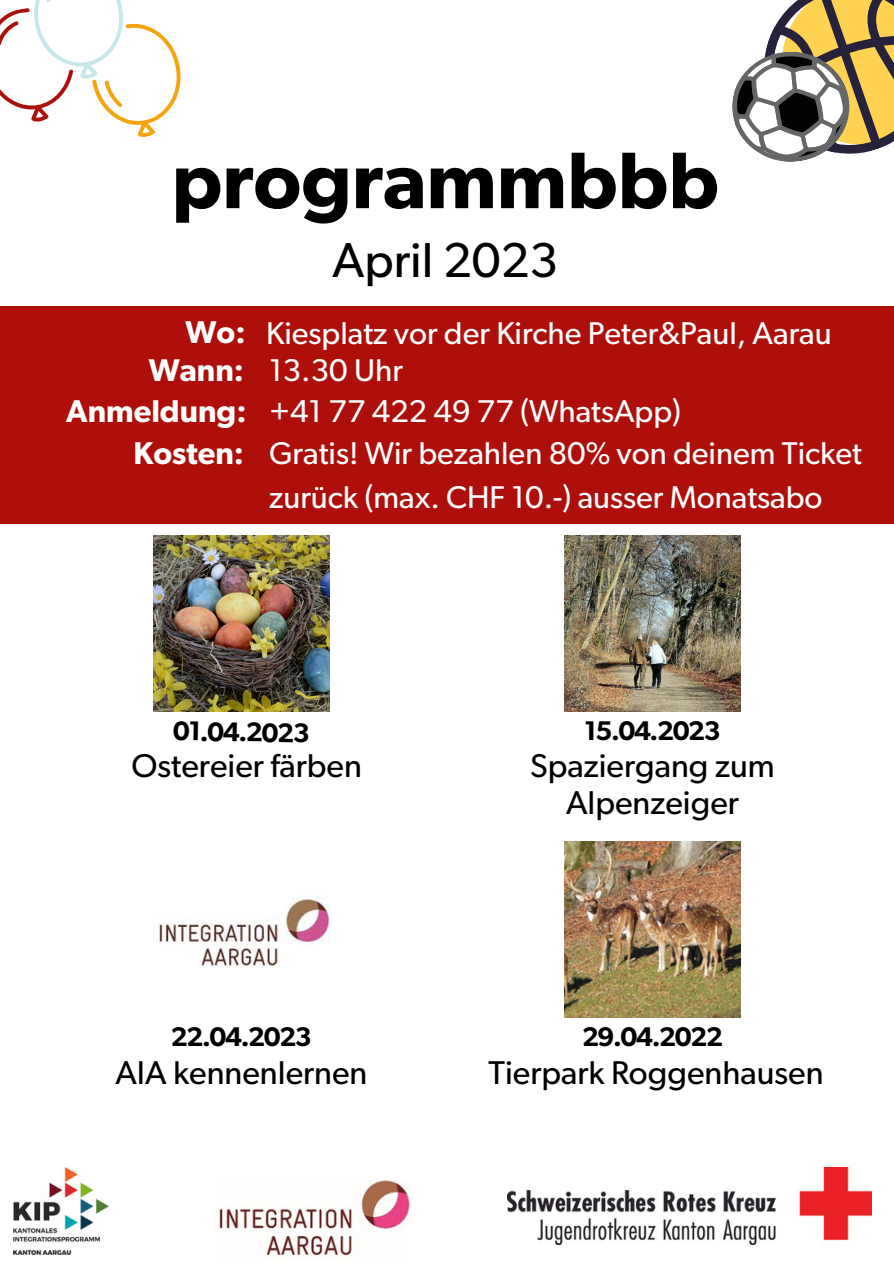
<style>
.page{position:relative;width:894px;height:1264px;background:#fff}
.page>*{position:absolute;margin:0;border:0;box-sizing:border-box;transform-origin:0 0}
.t1{font:600 80.4px "Gibson";color:#000}
.t2{font:49.05px "Gibson";color:#000}
.t3{font:33px/37.2px "Gibson";color:#000;text-align:center}
.t4{font:31.5px "Gibson";color:#fff}
.t5{font:600 31.5px/37.7px "Gibson";color:#fff;text-align:right}
.t6{font:600 27px "Gibson";letter-spacing:-.05em;color:#000}
.s1{font-weight:600}
</style>
<div class="page">
<img style="left:507px;top:1167px;width:364px;height:77px">
<div style="left:0;top:305px;width:893px;height:218px;background:#ae0f0a"></div>
<img style="left:13px;top:1167px;width:96px;height:87px">
<img style="left:219px;top:1179px;width:191px;height:78px">
<svg style="left:732px;top:0;width:161px;height:162px"></svg>
<img style="left:153px;top:535px;width:176px;height:176px">
<img style="left:564px;top:535px;width:176px;height:176px">
<img style="left:153px;top:898px;width:176px;height:69px">
<img style="left:564px;top:841px;width:176px;height:176px">
<svg style="left:0;top:0;width:181px;height:137px"></svg>
<h1 class="t1" style="left:172px;top:144px;width:548px">programmbbb</h1>
<h2 class="t2" style="left:332px;top:238px;width:227px">April 2023</h2>
<p class="t5" style="left:149px;top:314px;width:98px">Wo:<br>Wann:</p>
<p class="t5" style="left:66px;top:393px;width:182px">Anmeldung:</p>
<p class="t4" style="left:133px;top:438px;width:729px"><span class="s1">Kosten:</span> Gratis! Wir bezahlen 80% von deinem Ticket</p>
<p class="t4" style="left:269px;top:482px;width:555px">zurück (max. CHF 10.-) ausser Monatsabo</p>
<p class="t4" style="left:266px;top:319px;width:567px">Kiesplatz vor der Kirche Peter&amp;Paul, Aarau</p>
<p class="t4" style="left:269px;top:355px;width:135px">13.30 Uhr</p>
<p class="t4" style="left:269px;top:397px;width:413px">+41 77 422 49 77 (WhatsApp)</p>
<p class="t6" style="left:173px;top:718px;width:138px;rotate:1deg">01.04.2023</p>
<p class="t6" style="left:584px;top:718px;width:138px">15.04.2023</p>
<p class="t3" style="left:131px;top:748px;width:232px">Ostereier färben</p>
<p class="t3" style="left:530px;top:748px;width:246px">Spaziergang zum<br>Alpenzeiger</p>
<p class="t6" style="left:171px;top:1024px;width:142px">22.04.2023</p>
<p class="t6" style="left:582px;top:1024px;width:142px">29.04.2022</p>
<p class="t3" style="left:115px;top:1055px;width:253px">AIA kennenlernen</p>
<p class="t3" style="left:488px;top:1055px;width:336px">Tierpark Roggenhausen</p>
</div>
